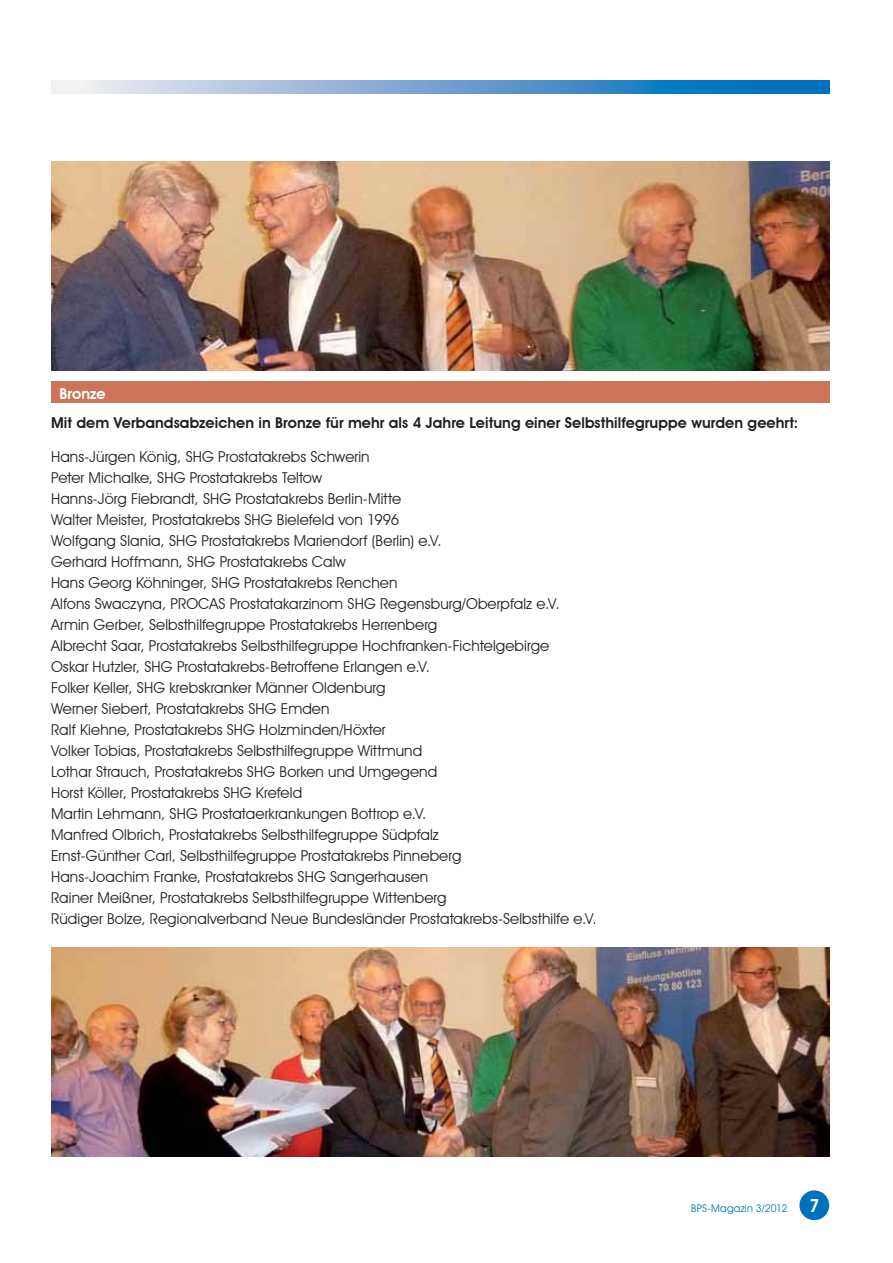
<style>
.page{position:relative;width:893px;height:1263px;background:#fff}
.page>*{position:absolute;margin:0;border:0;box-sizing:border-box;transform-origin:0 0}
.t1{font:15px/21px "Avant Garde IT Cby BT";letter-spacing:.01em;color:#231f20}
.t2{font:600 15px "Avant Garde IT Cby BT";letter-spacing:.005em;color:#231f20}
.t3{font:600 15px "Avant Garde IT Cby BT";letter-spacing:.005em;color:#fff}
.t4{font:10.5px "Avant Garde IT Cby BT";letter-spacing:.015em;color:#0072bc}
.s1{font-weight:600;font-size:18px;color:#fff}
</style>
<div class="page">
<svg style="left:51px;top:81px;width:778px;height:13px;background:#6fa5d3"></svg>
<div style="left:799px;top:1190px;width:30px;height:30px;background:#0072bc;border-radius:50%"></div>
<img style="left:51px;top:162px;width:778px;height:208px">
<img style="left:51px;top:948px;width:778px;height:209px">
<div style="left:51px;top:381px;width:778px;height:22px;background:#cc7458"></div>
<p class="t3" style="left:60px;top:385px;width:48px">Bronze</p>
<p class="t2" style="left:51px;top:414px;width:749px">Mit dem Verbandsabzeichen in Bronze für mehr als 4 Jahre Leitung einer Selbsthilfegruppe wurden geehrt:</p>
<p class="t1" style="left:51px;top:446px;width:547px">Hans-Jürgen König, SHG Prostatakrebs Schwerin<br>Peter Michalke, SHG Prostatakrebs Teltow<br>Hanns-Jörg Fiebrandt, SHG Prostatakrebs Berlin-Mitte<br>Walter Meister, Prostatakrebs SHG Bielefeld von 1996<br>Wolfgang Slania, SHG Prostatakrebs Mariendorf (Berlin) e.V.<br>Gerhard Hoffmann, SHG Prostatakrebs Calw<br>Hans Georg Köhninger, SHG Prostatakrebs Renchen<br>Alfons Swaczyna, PROCAS Prostatakarzinom SHG Regensburg/Oberpfalz e.V.<br>Armin Gerber, Selbsthilfegruppe Prostatakrebs Herrenberg<br>Albrecht Saar, Prostatakrebs Selbsthilfegruppe Hochfranken-Fichtelgebirge<br>Oskar Hutzler, SHG Prostatakrebs-Betroffene Erlangen e.V.<br>Folker Keller, SHG krebskranker Männer Oldenburg<br>Werner Siebert, Prostatakrebs SHG Emden<br>Ralf Kiehne, Prostatakrebs SHG Holzminden/Höxter<br>Volker Tobias, Prostatakrebs Selbsthilfegruppe Wittmund<br>Lothar Strauch, Prostatakrebs SHG Borken und Umgegend<br>Horst Köller, Prostatakrebs SHG Krefeld<br>Martin Lehmann, SHG Prostataerkrankungen Bottrop e.V.<br>Manfred Olbrich, Prostatakrebs Selbsthilfegruppe Südpfalz<br>Ernst-Günther Carl, Selbsthilfegruppe Prostatakrebs Pinneberg<br>Hans-Joachim Franke, Prostatakrebs SHG Sangerhausen<br>Rainer Meißner, Prostatakrebs Selbsthilfegruppe Wittenberg<br>Rüdiger Bolze, Regionalverband Neue Bundesländer Prostatakrebs-Selbsthilfe e.V.</p>
<p class="t4" style="left:691px;top:1202px;width:130px">BPS-Magazin 3/2012 <span class="s1">7</span></p>
</div>
